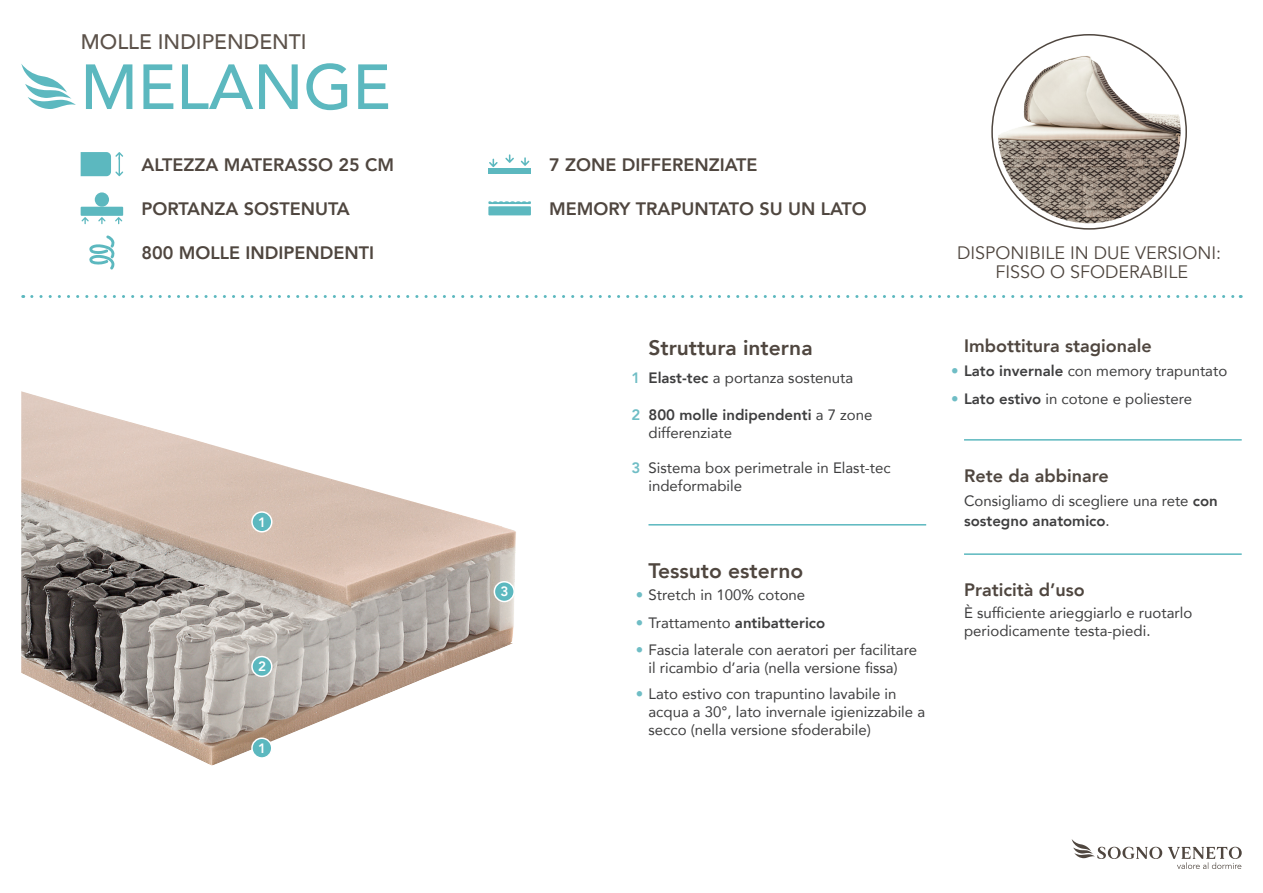
<style>
.page{position:relative;width:1263px;height:893px;background:#fff}
.page>*{position:absolute;margin:0;border:0;box-sizing:border-box;transform-origin:0 0}
.t1{font:500 63px "Avenir";color:#5cb8bf}
.t2{font:500 21px "Avenir";color:#5c524a}
.Titolo_-_Descrizione{font:800 21px "Avenir";color:#4f463f}
.Paragrafo_Descrizion{font:800 21px "Avenir";color:#4f463f}
.Testo_Icone{font:800 18px "Avenir";color:#4f463f}
.Paragrafo_Descrizion-2{font:800 18px "Avenir";color:#4f463f}
.Descrizione_Focus{font:18px "Avenir";color:#4f463f}
.Paragrafo_Descrizion-3{font:15px/18px "Avenir";color:#3e3e3f}
.t3{font:800 15px/18px "Avenir";color:#3e3e3f}
.Cerchi_numeri{font:800 13.5px "Avenir";color:#fff}
.s1{font-weight:800;color:#6fbdc5}
.s2{font-weight:800}
.s3{color:#6fbdc5}
.s4{font-weight:400}
</style>
<div class="page">
<svg style="left:1071px;top:839px;width:91px;height:20px"></svg>
<svg style="left:1168px;top:847px;width:74px;height:22px"></svg>
<svg style="left:81px;top:152px;width:42px;height:24px"></svg>
<svg style="left:21px;top:64px;width:55px;height:45px"></svg>
<svg style="left:32px;top:295px;width:1209px;height:3px"></svg>
<hr style="left:964px;top:439px;width:278px;height:2px;background:#5cb8bf">
<hr style="left:964px;top:553px;width:278px;height:2px;background:#5cb8bf">
<hr style="left:648px;top:524px;width:278px;height:2px;background:#5cb8bf">
<div style="left:95px;top:192px;width:14px;height:15px;background:#5cb8bf;border-radius:50%"></div>
<div style="left:81px;top:207px;width:42px;height:9px;background:#5cb8bf"></div>
<svg style="left:98px;top:217px;width:8px;height:7px"></svg>
<svg style="left:115px;top:217px;width:7px;height:7px"></svg>
<svg style="left:82px;top:217px;width:7px;height:7px"></svg>
<svg style="left:89px;top:235px;width:26px;height:34px"></svg>
<div style="left:488px;top:169px;width:43px;height:5px;background:#5cb8bf"></div>
<svg style="left:489px;top:159px;width:9px;height:8px"></svg>
<svg style="left:505px;top:154px;width:9px;height:9px"></svg>
<svg style="left:521px;top:157px;width:8px;height:9px"></svg>
<div style="left:488px;top:206px;width:43px;height:9px;background:#5cb8bf"></div>
<svg style="left:488px;top:201px;width:43px;height:3px"></svg>
<img style="left:21px;top:391px;width:495px;height:374px">
<div style="left:252px;top:512px;width:20px;height:20px;background:#5cb8bf;border-radius:50%"></div>
<div style="left:251px;top:511px;width:21px;height:21px;border:2px solid #fff;border-radius:50%"></div>
<div style="left:252px;top:738px;width:20px;height:20px;background:#5cb8bf;border-radius:50%"></div>
<div style="left:251px;top:737px;width:21px;height:22px;border:2px solid #fff;border-radius:50%"></div>
<div style="left:494px;top:582px;width:20px;height:19px;background:#5cb8bf;border-radius:50%"></div>
<div style="left:494px;top:581px;width:21px;height:21px;border:2px solid #fff;border-radius:50%"></div>
<div style="left:252px;top:657px;width:20px;height:19px;background:#5cb8bf;border-radius:50%"></div>
<div style="left:251px;top:656px;width:21px;height:21px;border:2px solid #fff;border-radius:50%"></div>
<img style="left:998px;top:40px;width:182px;height:183px;border-radius:91px">
<p class="t2" style="left:81px;top:24px;width:227px">MOLLE INDIPENDENTI</p>
<p class="t1" style="left:81px;top:33px;width:312px">MELANGE</p>
<p class="Testo_Icone" style="left:141px;top:148px;width:254px">ALTEZZA MATERASSO 25 CM</p>
<p class="Testo_Icone" style="left:141px;top:192px;width:210px">PORTANZA SOSTENUTA</p>
<p class="Testo_Icone" style="left:141px;top:236px;width:234px">800 MOLLE INDIPENDENTI</p>
<p class="Cerchi_numeri" style="left:258px;top:510px;width:9px">1</p>
<p class="Cerchi_numeri" style="left:258px;top:654px;width:9px">2</p>
<p class="Cerchi_numeri" style="left:258px;top:736px;width:9px">1</p>
<p class="Cerchi_numeri" style="left:500px;top:579px;width:9px">3</p>
<p class="Testo_Icone" style="left:549px;top:148px;width:210px">7 ZONE DIFFERENZIATE</p>
<p class="Testo_Icone" style="left:549px;top:192px;width:319px">MEMORY TRAPUNTATO SU UN LATO</p>
<p class="Titolo_-_Descrizione" style="left:648px;top:329px;width:166px">Struttura interna</p>
<p class="Paragrafo_Descrizion-3" style="left:631px;top:368px;width:223px"><span class="s1">1</span> <span class="s2">Elast-tec</span> a portanza sostenuta</p>
<p class="t3" style="left:648px;top:404px;width:225px;text-indent:-17px"><span class="s3">2</span> 800 molle indipendenti <span class="s4">a 7 zone differenziate</span></p>
<p class="Paragrafo_Descrizion-3" style="left:648px;top:458px;width:244px;text-indent:-17px"><span class="s1">3</span> Sistema box perimetrale in Elast-tec indeformabile</p>
<p class="Paragrafo_Descrizion" style="left:648px;top:551px;width:156px">Tessuto esterno</p>
<p class="Paragrafo_Descrizion-3" style="left:636px;top:585px;width:171px"><span class="s1">•</span> Stretch in 100% cotone</p>
<p class="t3" style="left:636px;top:613px;width:191px"><span class="s3">•</span> <span class="s4">Trattamento</span> antibatterico</p>
<p class="Paragrafo_Descrizion-3" style="left:636px;top:640px;width:283px;text-align:center"><span class="s1">•</span> Fascia laterale con aeratori per facilitare il ricambio d’aria (nella versione fissa)</p>
<p class="Paragrafo_Descrizion-3" style="left:648px;top:684px;width:278px;text-indent:-13px"><span class="s1">•</span> Lato estivo con trapuntino lavabile in acqua a 30°, lato invernale igienizzabile a secco (nella versione sfoderabile)</p>
<p class="Descrizione_Focus" style="left:957px;top:242px;width:265px">DISPONIBILE IN DUE VERSIONI:</p>
<p class="Descrizione_Focus" style="left:995px;top:261px;width:194px">FISSO O SFODERABILE</p>
<p class="Paragrafo_Descrizion-2" style="left:964px;top:329px;width:189px">Imbottitura stagionale</p>
<p class="Paragrafo_Descrizion-3" style="left:951px;top:361px;width:277px"><span class="s1">•</span> <span class="s2">Lato invernale</span> con memory trapuntato</p>
<p class="Paragrafo_Descrizion-3" style="left:951px;top:389px;width:242px"><span class="s1">•</span> <span class="s2">Lato estivo</span> in cotone e poliestere</p>
<p class="Paragrafo_Descrizion-2" style="left:964px;top:460px;width:146px">Rete da abbinare</p>
<p class="Paragrafo_Descrizion-3" style="left:964px;top:491px;width:255px;line-height:19.5px">Consigliamo di scegliere una rete <span class="s2">con sostegno anatomico</span>.</p>
<p class="Paragrafo_Descrizion-2" style="left:964px;top:573px;width:122px">Praticità d’uso</p>
<p class="Paragrafo_Descrizion-3" style="left:964px;top:603px;width:230px">È sufficiente arieggiarlo e ruotarlo periodicamente testa-piedi.</p>
</div>
